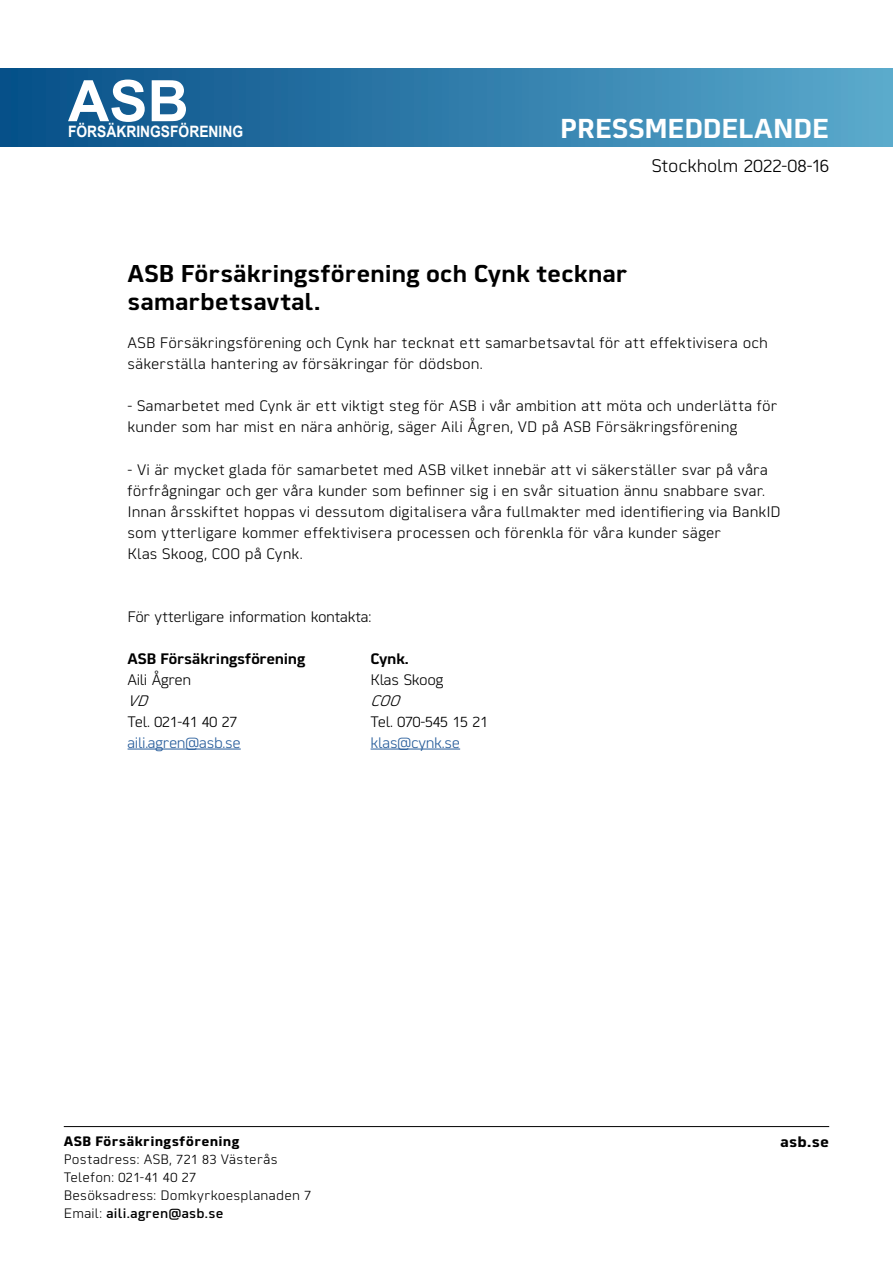
<style>
.page{position:relative;width:893px;height:1263px;background:#fff}
.page>*{position:absolute;margin:0;border:0;box-sizing:border-box;transform-origin:0 0}
.t1{font:700 57.15px "Arial";color:#fff}
.t2{font:600 27px "Martian B";letter-spacing:-.02em;color:#fff}
.t3{font:600 24px/28.5px "Martian B";color:#000}
.t4{font:300 18px "Martian B";letter-spacing:.005em;color:#000}
.t5{font:700 15.75px "Arial";color:#fff;scale:.88 1}
.t6{font:300 15px/21px "Martian B";letter-spacing:.01em;color:#000}
.t7{font:300 15px "Martian B";letter-spacing:-.02em;color:#000}
.t8{font:300 15px "Martian B";letter-spacing:-.01em;color:#000}
.t9{font:300 15px "Martian B";letter-spacing:-.02em;color:#255b9a}
.t10{font:600 15px "Martian B";letter-spacing:-.01em;color:#000}
.t11{font:300 15px "Martian B";letter-spacing:-.03em;color:#000}
.t12{font:300 15px "Martian B";letter-spacing:-.015em;color:#000}
.t13{font:700 15px "Martian B";color:#000}
.t14{font:italic 300 15px "Martian B";color:#000}
.t15{font:300 13.5px "Martian B";letter-spacing:.02em;color:#000}
.t16{font:500 13.5px "Martian B";letter-spacing:.02em;color:#000}
.t17{font:700 13.5px "Martian B";letter-spacing:.025em;color:#000}
.s1{font-weight:300}
</style>
<div class="page">
<hr style="left:128px;top:749px;width:113px;height:1px;background:#255b9a">
<hr style="left:371px;top:749px;width:89px;height:1px;background:#255b9a">
<hr style="left:64px;top:1126px;width:765px;height:1px;background:#000">
<div style="left:0;top:68px;width:893px;height:79px;background:linear-gradient(to right,#054e87,#5aa9cc)"></div>
<h1 class="t1" style="left:68px;top:63px;width:122px">ASB</h1>
<p class="t5" style="left:68px;top:121px;width:200px">FÖRSÄKRINGSFÖRENING</p>
<p class="t2" style="left:560px;top:107px;width:271px">PRESSMEDDELANDE</p>
<p class="t4" style="left:652px;top:152px;width:179px">Stockholm 2022-08-16</p>
<p class="t3" style="left:128px;top:257px;width:501px">ASB Försäkringsförening och Cynk tecknar samarbetsavtal.</p>
<p class="t6" style="left:128px;top:332px;width:642px">ASB Försäkringsförening och Cynk har tecknat ett samarbetsavtal för att effektivisera och säkerställa hantering av försäkringar för dödsbon.</p>
<p class="t6" style="left:128px;top:395px;width:651px">- Samarbetet med Cynk är ett viktigt steg för ASB i vår ambition att möta och underlätta för</p>
<p class="t6" style="left:128px;top:416px;width:611px">kunder som har mist en nära anhörig, säger Aili Ågren, VD på ASB Försäkringsförening</p>
<p class="t6" style="left:128px;top:458px;width:654px">- Vi är mycket glada för samarbetet med ASB vilket innebär att vi säkerställer svar på våra förfrågningar och ger våra kunder som befinner sig i en svår situation ännu snabbare svar.<br>Innan årsskiftet hoppas vi dessutom digitalisera våra fullmakter med identifiering via BankID som ytterligare kommer effektivisera processen och förenkla för våra kunder säger</p>
<p class="t6" style="left:128px;top:542px;width:177px">Klas Skoog, COO på Cynk.</p>
<p class="t7" style="left:128px;top:605px;width:245px">För ytterligare information kontakta:</p>
<p class="t10" style="left:128px;top:646px;width:179px">ASB Försäkringsförening</p>
<p class="t10" style="left:371px;top:646px;width:40px">Cynk.</p>
<p class="t11" style="left:128px;top:668px;width:65px">Aili Ågren</p>
<p class="t12" style="left:371px;top:668px;width:74px">Klas Skoog</p>
<p class="t14" style="left:128px;top:689px;width:28px">VD</p>
<p class="t14" style="left:371px;top:689px;width:37px">COO</p>
<p class="t8" style="left:128px;top:710px;width:111px">Tel. 021-41 40 27</p>
<p class="t8" style="left:371px;top:710px;width:119px">Tel. 070-545 15 21</p>
<p class="t9" style="left:128px;top:731px;width:115px">aili.agren@asb.se</p>
<p class="t9" style="left:371px;top:731px;width:91px">klas@cynk.se</p>
<p class="t17" style="left:64px;top:1131px;width:177px">ASB Försäkringsförening</p>
<p class="t15" style="left:64px;top:1149px;width:215px">Postadress: ASB, 721 83 Västerås</p>
<p class="t15" style="left:64px;top:1167px;width:134px">Telefon: 021-41 40 27</p>
<p class="t15" style="left:64px;top:1185px;width:249px">Besöksadress: Domkyrkoesplanaden 7</p>
<p class="t16" style="left:64px;top:1203px;width:161px"><span class="s1">Email:</span> aili.agren@asb.se</p>
<p class="t13" style="left:781px;top:1130px;width:50px">asb.se</p>
</div>
